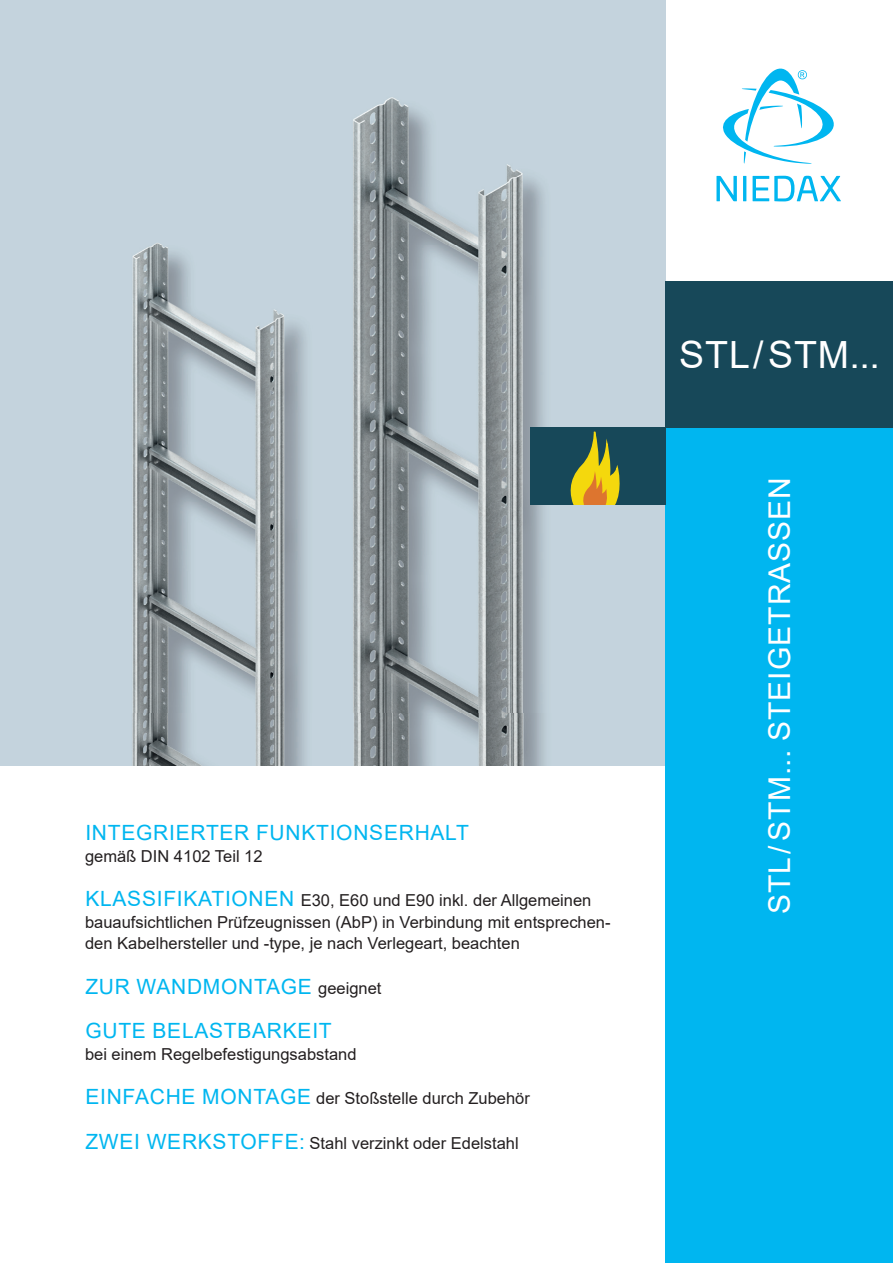
<style>
.page{position:relative;width:893px;height:1263px;background:#fff}
.page>*{position:absolute;margin:0;border:0;box-sizing:border-box;transform-origin:0 0}
.t1{font:37.5px "Arial";letter-spacing:.025em;color:#fff}
.t2{font:30px "Arial";letter-spacing:.035em;color:#fff}
.t3{font:21px/44.7px "Arial";letter-spacing:.035em;color:#00b6f0}
.t4{font:16.5px/21.3px "Arial";color:#231f20}
.s1{font-size:21px;color:#00b6f0}
.s2{font-size:16.5px;color:#231f20}
</style>
<div class="page">
<div style="left:0;top:0;width:665px;height:765px;background:#c4d3dd"></div>
<img style="left:132px;top:97px;width:413px;height:668px">
<div style="left:665px;top:427px;width:228px;height:836px;background:#00b6f0"></div>
<svg style="left:716px;top:176px;width:21px;height:25px"></svg>
<hr style="left:743px;top:176px;width:3px;height:25px;background:#00b6f0">
<svg style="left:753px;top:176px;width:88px;height:25px"></svg>
<svg style="left:723px;top:69px;width:111px;height:95px"></svg>
<div style="left:665px;top:281px;width:228px;height:146px;background:#174859"></div>
<div style="left:530px;top:427px;width:135px;height:78px;background:#174859"></div>
<svg style="left:570px;top:432px;width:50px;height:73px"></svg>
<p class="t3" style="left:85px;top:810px;width:385px">INTEGRIERTER FUNKTIONSERHALT</p>
<p class="t4" style="left:85px;top:845px;width:179px">gemäß DIN 4102 Teil 12</p>
<p class="t4" style="left:85px;top:890px;width:527px"><span class="s1">KLASSIFIKATIONEN</span> E30, E60 und E90 inkl. der Allgemeinen bauaufsichtlichen Prüfzeugnissen (AbP) in Verbindung mit entsprechen&shy;den Kabelhersteller und -type, je nach Verlegeart, beachten</p>
<p class="t3" style="left:85px;top:964px;width:298px">ZUR WANDMONTAGE <span class="s2">geeignet<br></span>GUTE BELASTBARKEIT</p>
<p class="t4" style="left:85px;top:1043px;width:273px">bei einem Regelbefestigungsabstand</p>
<p class="t4" style="left:85px;top:1088px;width:446px"><span class="s1">EINFACHE MONTAGE</span> der Stoßstelle durch Zubehör</p>
<p class="t4" style="left:85px;top:1132px;width:435px"><span class="s1">ZWEI WERKSTOFFE:</span> Stahl verzinkt oder Edelstahl</p>
<h1 class="t1" style="left:679px;top:329px;width:202px">STL / STM...</h1>
<h2 class="t2" style="left:759px;top:914px;width:439px;rotate:-90deg">STL / STM... STEIGETRASSEN</h2>
</div>
